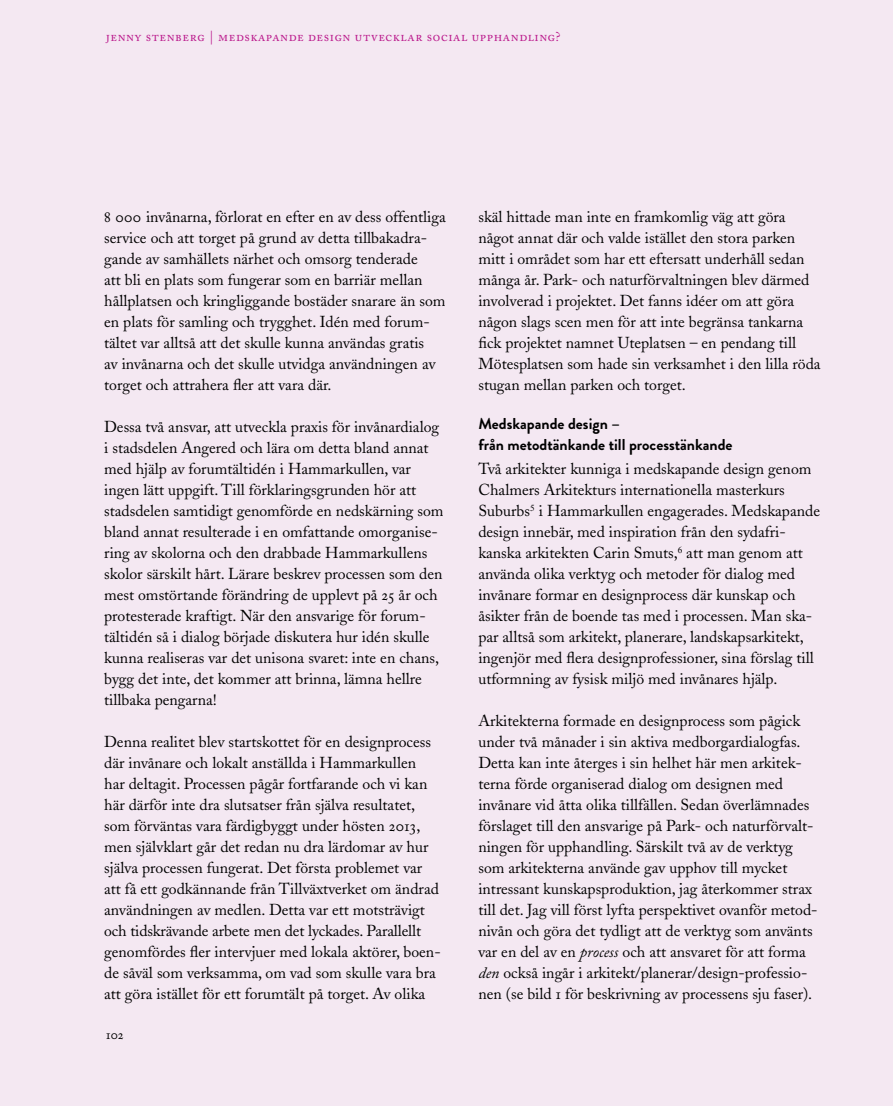
<style>
.page{position:relative;width:893px;height:1106px;background:#f4e8f2}
.page>*{position:absolute;margin:0;border:0;box-sizing:border-box;transform-origin:0 0}
.t1{font:15.75px/21px "Adobe Caslon";color:#000}
.t2{font:700 15.75px/21px "Brandon Grotesque";color:#000}
.t3{font:13.5px "Adobe Caslon Regular SC";letter-spacing:.04em;color:#bb1b8d}
.t4{font:13.5px "Adobe Caslon Regular SC";color:#000}
.s1{font-family:"Adobe Caslon Regular SC"}
.s2{font-style:italic}
</style>
<div class="page">
<p class="t3" style="left:106px;top:28px;width:456px">jenny stenberg | medskapande design utvecklar social upphandling?</p>
<p class="t1" style="left:104px;top:206px;width:343px"><span class="s1">8 000</span> invånarna, förlorat en efter en av dess offentliga service och att torget på grund av detta tillbakadra&shy;gande av samhällets närhet och omsorg tenderade<br>att bli en plats som fungerar som en barriär mellan hållplatsen och kringliggande bostäder snarare än som en plats för samling och trygghet. Idén med forum&shy;tältet var alltså att det skulle kunna användas gratis<br>av invånarna och det skulle utvidga användningen av torget och attrahera fler att vara där.</p>
<p class="t1" style="left:104px;top:416px;width:341px">Dessa två ansvar, att utveckla praxis för invånardialog i stadsdelen Angered och lära om detta bland annat med hjälp av forumtältidén i Hammarkullen, var ingen lätt uppgift. Till förklaringsgrunden hör att stadsdelen samtidigt genomförde en nedskärning som bland annat resulterade i en omfattande omorganise&shy;ring av skolorna och den drabbade Hammarkullens skolor särskilt hårt. Lärare beskrev processen som den mest omstörtande förändring de upplevt på <span class="s1">25</span> år och protesterade kraftigt. När den ansvarige för forum&shy;tältidén så i dialog började diskutera hur idén skulle kunna realiseras var det unisona svaret: inte en chans, bygg det inte, det kommer att brinna, lämna hellre tillbaka pengarna!</p>
<p class="t1" style="left:104px;top:731px;width:338px">Denna realitet blev startskottet för en designprocess där invånare och lokalt anställda i Hammarkullen<br>har deltagit. Processen pågår fortfarande och vi kan här därför inte dra slutsatser från själva resultatet, som förväntas vara färdigbyggt under hösten <span class="s1">2013</span>, men självklart går det redan nu dra lärdomar av hur själva processen fungerat. Det första problemet var att få ett godkännande från Tillväxtverket om ändrad användningen av medlen. Detta var ett motsträvigt och tidskrävande arbete men det lyckades. Parallellt genomfördes fler intervjuer med lokala aktörer, boen&shy;de såväl som verksamma, om vad som skulle vara bra att göra istället för ett forumtält på torget. Av olika</p>
<p class="t4" style="left:106px;top:1026px;width:19px">102</p>
<p class="t1" style="left:478px;top:206px;width:344px">skäl hittade man inte en framkomlig väg att göra något annat där och valde istället den stora parken mitt i området som har ett eftersatt underhåll sedan många år. Park- och naturförvaltningen blev därmed involverad i projektet. Det fanns idéer om att göra någon slags scen men för att inte begränsa tankarna fick projektet namnet Uteplatsen – en pendang till Mötesplatsen som hade sin verksamhet i den lilla röda stugan mellan parken och torget.</p>
<p class="t2" style="left:478px;top:413px;width:256px">Medskapande design –<br>från metodtänkande till processtänkande</p>
<p class="t1" style="left:478px;top:458px;width:343px">Två arkitekter kunniga i medskapande design genom Chalmers Arkitekturs internationella masterkurs Suburbs<sup>5</sup> i Hammarkullen engagerades. Medskapande design innebär, med inspiration från den sydafri&shy;kanska arkitekten Carin Smuts,<sup>6</sup> att man genom att använda olika verktyg och metoder för dialog med invånare formar en designprocess där kunskap och åsikter från de boende tas med i processen. Man ska&shy;par alltså som arkitekt, planerare, landskapsarkitekt, ingenjör med flera designprofessioner, sina förslag till utformning av fysisk miljö med invånares hjälp.</p>
<p class="t1" style="left:478px;top:710px;width:341px">Arkitekterna formade en designprocess som pågick under två månader i sin aktiva medborgardialogfas.<br>Detta kan inte återges i sin helhet här men arkitek&shy;terna förde organiserad dialog om designen med invånare vid åtta olika tillfällen. Sedan överlämnades förslaget till den ansvarige på Park- och naturförvalt&shy;ningen för upphandling. Särskilt två av de verktyg som arkitekterna använde gav upphov till mycket intressant kunskapsproduktion, jag återkommer strax till det. Jag vill först lyfta perspektivet ovanför metod&shy;nivån och göra det tydligt att de verktyg som använts var en del av en <span class="s2">process</span> och att ansvaret för att forma <span class="s2">den</span> också ingår i arkitekt/planerar/design-professio&shy;nen (se bild <span class="s1">1</span> för beskrivning av processens sju faser).</p>
</div>
